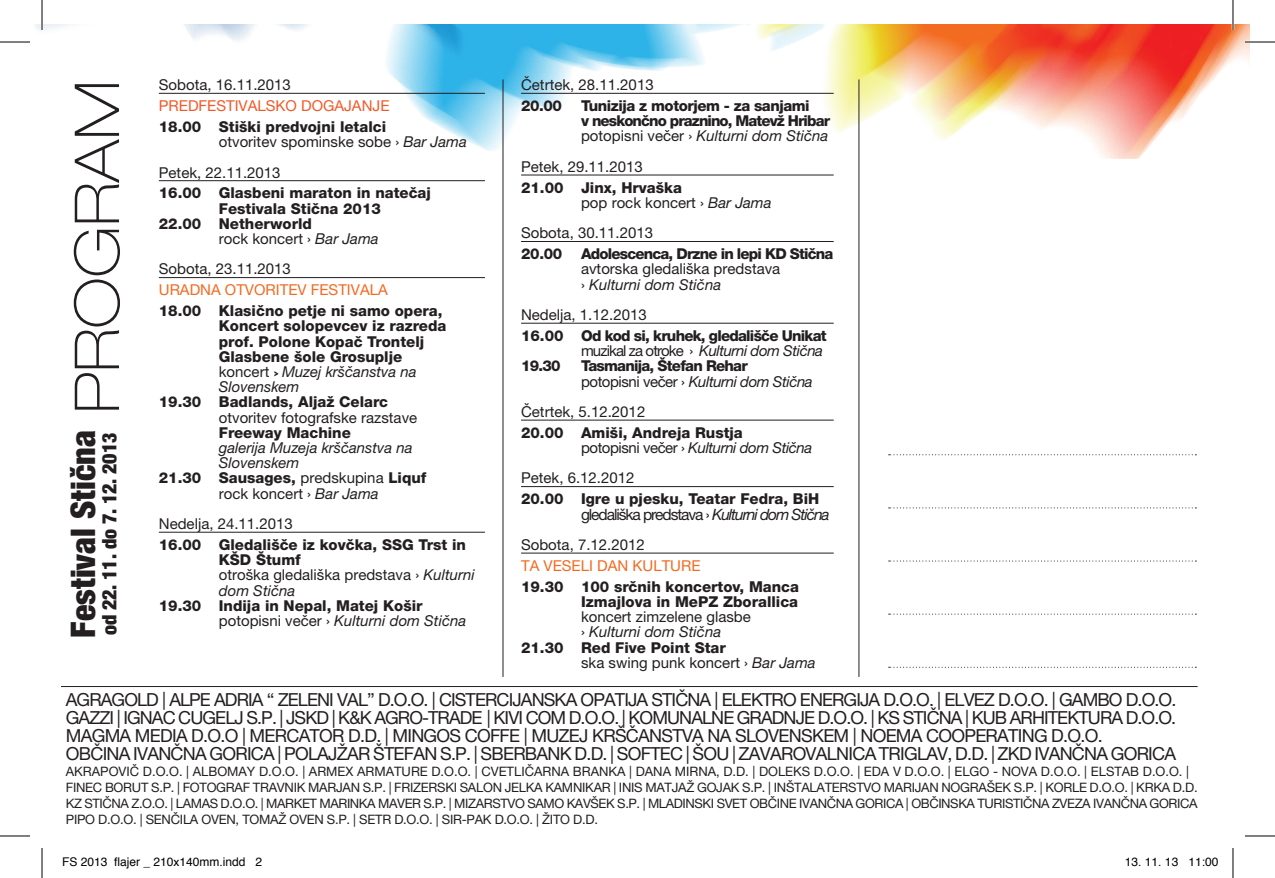
<style>
.page{position:relative;width:1275px;height:878px;background:#fff}
.page>*{position:absolute;margin:0;border:0;box-sizing:border-box;transform-origin:0 0}
.t1{font:100 expanded 62px "Helvetica Neue LT Pro";color:#231f20}
.t2{font:900 condensed 34px "Helvetica Neue LT Pro";color:#231f20}
.t3{font:900 condensed 20px "Helvetica Neue LT Pro";letter-spacing:-.01em;color:#231f20}
.t4{font:18px/18px "Helvetica Neue LT Pro";letter-spacing:-.04em;color:#231f20}
.t5{font:15.6px "Helvetica Neue LT Pro";letter-spacing:-.07em;color:#231f20}
.t6{font:800 15px/15.2px "Helvetica Neue LT Pro";color:#231f20}
.t7{font:15px/15.2px "Helvetica Neue LT Pro";color:#231f20}
.t8{font:800 15px/15.2px "Helvetica Neue LT Pro";letter-spacing:-.06em;color:#231f20}
.t9{font:800 15px/15.2px "Helvetica Neue LT Pro";letter-spacing:-.05em;color:#231f20}
.t10{font:italic 15px "Helvetica Neue LT Pro";color:#231f20}
.t11{font:15px "Helvetica Neue LT Pro";color:#f36a21}
.t12{font:800 15px "Helvetica Neue LT Pro";letter-spacing:-.055em;color:#231f20}
.t13{font:italic 15px "Helvetica Neue LT Pro";letter-spacing:-.03em;color:#231f20}
.t14{font:15px "Helvetica Neue LT Pro";color:#f15929}
.t15{font:13px/16px "Helvetica Neue LT Pro";letter-spacing:-.02em;color:#231f20}
.t16{font:12px "Helvetica";color:#000}
.s1{font-weight:400}
.s2{font-weight:400;font-style:italic}
.s3{font-style:italic}
.s4{font-family:"Leitura Sans Grot 4";font-weight:400;font-size:12px}
.s5{font-style:normal}
</style>
<div class="page">
<img style="left:35px;top:25px;width:1215px;height:133px">
<svg style="left:888px;top:454px;width:308px;height:1px"></svg>
<svg style="left:888px;top:507px;width:308px;height:1px"></svg>
<svg style="left:888px;top:560px;width:308px;height:1px"></svg>
<svg style="left:888px;top:613px;width:308px;height:1px"></svg>
<svg style="left:888px;top:667px;width:308px;height:1px"></svg>
<hr style="left:159px;top:93px;width:326px;height:1px;background:#231f20">
<hr style="left:159px;top:180px;width:326px;height:1px;background:#231f20">
<hr style="left:159px;top:277px;width:326px;height:1px;background:#231f20">
<hr style="left:159px;top:532px;width:326px;height:1px;background:#231f20">
<hr style="left:521px;top:93px;width:312px;height:1px;background:#231f20">
<hr style="left:521px;top:175px;width:312px;height:1px;background:#231f20">
<hr style="left:521px;top:241px;width:312px;height:1px;background:#231f20">
<hr style="left:521px;top:323px;width:312px;height:1px;background:#231f20">
<hr style="left:521px;top:420px;width:312px;height:1px;background:#231f20">
<hr style="left:521px;top:486px;width:312px;height:1px;background:#231f20">
<hr style="left:521px;top:553px;width:312px;height:1px;background:#231f20">
<hr style="left:858px;top:79px;width:1px;height:598px;background:#231f20">
<hr style="left:502px;top:79px;width:1px;height:598px;background:#231f20">
<hr style="left:61px;top:686px;width:1136px;height:1px;background:#231f20">
<hr style="left:1245px;top:41px;width:30px;height:2px;background:#fff">
<hr style="left:41px;top:0;width:2px;height:30px;background:#fff">
<hr style="left:1231px;top:0;width:3px;height:30px;background:#fff">
<hr style="left:0;top:42px;width:30px;height:1px;background:#000">
<hr style="left:1245px;top:42px;width:30px;height:1px;background:#000">
<hr style="left:0;top:835px;width:30px;height:1px;background:#000">
<hr style="left:1245px;top:835px;width:30px;height:1px;background:#000">
<hr style="left:42px;top:0;width:1px;height:30px;background:#000">
<hr style="left:42px;top:848px;width:1px;height:30px;background:#000">
<hr style="left:1232px;top:0;width:1px;height:30px;background:#000">
<hr style="left:1232px;top:848px;width:1px;height:30px;background:#000">
<h1 class="t1" style="left:60px;top:413px;width:335px;rotate:-90deg">PROGRAM</h1>
<h2 class="t2" style="left:62px;top:637px;width:209px;rotate:-90deg">Festival Stična</h2>
<h3 class="t3" style="left:97px;top:635px;width:204px;rotate:-90deg">od 22. 11. do 7. 12. 2013</h3>
<p class="t7" style="left:159px;top:77px;width:134px">Sobota, 16.11.2013</p>
<p class="t14" style="left:159px;top:97px;width:232px">PREDFESTIVALSKO DOGAJANJE</p>
<p class="t6" style="left:219px;top:119px;width:249px;text-indent:-60px">18.00 Stiški predvojni letalci<br><span class="s1">otvoritev spominske sobe ›</span> <span class="s2">Bar Jama</span></p>
<p class="t7" style="left:159px;top:164px;width:123px">Petek, 22.11.2013</p>
<p class="t6" style="left:159px;top:185px;width:274px">16.00 Glasbeni maraton in natečaj</p>
<p class="t6" style="left:219px;top:201px;width:163px">Festivala Stična 2013</p>
<p class="t6" style="left:159px;top:216px;width:155px">22.00 Netherworld</p>
<p class="t7" style="left:219px;top:231px;width:161px">rock koncert › <span class="s3">Bar Jama</span></p>
<p class="t7" style="left:159px;top:261px;width:134px">Sobota, 23.11.2013</p>
<p class="t11" style="left:159px;top:281px;width:230px">URADNA OTVORITEV FESTIVALA</p>
<p class="t6" style="left:219px;top:303px;width:229px;text-indent:-60px">18.00 Klasično petje ni samo opera,<br>Koncert solopevcev iz razreda prof. Polone Kopač Trontelj<br>Glasbene šole Grosuplje <span class="s1">koncert</span> <span class="s4">›</span> <span class="s2">Muzej krščanstva na<br>Slovenskem</span></p>
<p class="t6" style="left:159px;top:394px;width:231px">19.30 Badlands, Aljaž Celarc</p>
<p class="t7" style="left:219px;top:409px;width:200px">otvoritev fotografske razstave</p>
<p class="t6" style="left:219px;top:425px;width:133px">Freeway Machine</p>
<p class="t10" style="left:219px;top:439px;width:195px">galerija Muzeja krščanstva na</p>
<p class="t10" style="left:219px;top:454px;width:82px">Slovenskem</p>
<p class="t6" style="left:159px;top:470px;width:269px">21.30 Sausages, <span class="s1">predskupina</span> Liquf</p>
<p class="t7" style="left:219px;top:485px;width:161px">rock koncert › <span class="s3">Bar Jama</span></p>
<p class="t7" style="left:159px;top:516px;width:135px">Nedelja, 24.11.2013</p>
<p class="t6" style="left:219px;top:537px;width:257px;text-indent:-60px">16.00 Gledališče iz kovčka, SSG Trst in<br>KŠD Štumf<br><span class="s1">otroška gledališka predstava ›</span> <span class="s2">Kulturni dom Stična</span></p>
<p class="t6" style="left:219px;top:598px;width:249px;text-indent:-60px">19.30 Indija in Nepal, Matej Košir <span class="s1">potopisni večer ›</span> <span class="s2">Kulturni dom Stična</span></p>
<p class="t7" style="left:521px;top:77px;width:134px">Četrtek, 28.11.2013</p>
<p class="t6" style="left:521px;top:98px;width:42px">20.00</p>
<p class="t8" style="left:581px;top:98px;width:250px">Tunizija z motorjem - za sanjami<br>v neskončno praznino, Matevž Hribar <span class="s1">potopisni večer ›</span> <span class="s2">Kulturni dom Stična</span></p>
<p class="t7" style="left:521px;top:159px;width:123px">Petek, 29.11.2013</p>
<p class="t6" style="left:581px;top:180px;width:192px;text-indent:-60px">21.00 Jinx, Hrvaška<br><span class="s1">pop rock koncert ›</span> <span class="s2">Bar Jama</span></p>
<p class="t7" style="left:521px;top:225px;width:134px">Sobota, 30.11.2013</p>
<p class="t12" style="left:521px;top:245px;width:314px">20.00 Adolescenca, Drzne in lepi KD Stična</p>
<p class="t7" style="left:581px;top:261px;width:201px">avtorska gledališka predstava › <span class="s3">Kulturni dom Stična</span></p>
<p class="t7" style="left:521px;top:307px;width:127px">Nedelja, 1.12.2013</p>
<p class="t9" style="left:521px;top:328px;width:307px">16.00 Od kod si, kruhek, gledališče Unikat</p>
<p class="t13" style="left:581px;top:342px;width:243px"><span class="s5">muzikal za otroke ›</span> Kulturni dom Stična</p>
<p class="t6" style="left:521px;top:358px;width:41px">19.30</p>
<p class="t9" style="left:581px;top:358px;width:233px">Tasmanija, Štefan Rehar<br><span class="s1">potopisni večer ›</span> <span class="s2">Kulturni dom Stična</span></p>
<p class="t7" style="left:521px;top:404px;width:126px">Četrtek, 5.12.2012</p>
<p class="t6" style="left:581px;top:425px;width:233px;text-indent:-60px">20.00 Amiši, Andreja Rustja<br><span class="s1">potopisni večer ›</span> <span class="s2">Kulturni dom Stična</span></p>
<p class="t7" style="left:521px;top:470px;width:115px">Petek, 6.12.2012</p>
<p class="t6" style="left:521px;top:491px;width:300px">20.00 Igre u pjesku, Teatar Fedra, BiH</p>
<p class="t5" style="left:581px;top:505px;width:250px">gledališka predstava › <span class="s3">Kulturni dom Stična</span></p>
<p class="t7" style="left:521px;top:537px;width:125px">Sobota, 7.12.2012</p>
<p class="t11" style="left:521px;top:556px;width:181px">TA VESELI DAN KULTURE</p>
<p class="t6" style="left:521px;top:579px;width:279px;text-align:right">19.30 100 srčnih koncertov, Manca<br>Izmajlova in MePZ Zborallica</p>
<p class="t7" style="left:581px;top:609px;width:171px">koncert zimzelene glasbe</p>
<p class="t10" style="left:581px;top:623px;width:142px"><span class="s5">›</span> Kulturni dom Stična</p>
<p class="t6" style="left:521px;top:639px;width:206px">21.30 Red Five Point Star</p>
<p class="t7" style="left:581px;top:654px;width:236px">ska swing punk koncert › <span class="s3">Bar Jama</span></p>
<p class="t4" style="left:66px;top:690px;width:1112px">AGRAGOLD | ALPE ADRIA “ ZELENI VAL” D.O.O. | CISTERCIJANSKA OPATIJA STIČNA | ELEKTRO ENERGIJA D.O.O. | ELVEZ D.O.O. | GAMBO D.O.O.<br>GAZZI | IGNAC CUGELJ S.P. | JSKD | K&amp;K AGRO-TRADE | KIVI COM D.O.O. | KOMUNALNE GRADNJE D.O.O. | KS STIČNA | KUB ARHITEKTURA D.O.O.<br>MAGMA MEDIA D.O.O | MERCATOR D.D. | MINGOS COFFE | MUZEJ KRŠČANSTVA NA SLOVENSKEM | NOEMA COOPERATING D.O.O.<br>OBČINA IVANČNA GORICA | POLAJŽAR ŠTEFAN S.P. | SBERBANK D.D. | SOFTEC | ŠOU | ZAVAROVALNICA TRIGLAV, D.D. | ZKD IVANČNA GORICA</p>
<p class="t15" style="left:66px;top:763px;width:1133px">AKRAPOVIČ D.O.O. | ALBOMAY D.O.O. | ARMEX ARMATURE D.O.O. | CVETLIČARNA BRANKA | DANA MIRNA, D.D. | DOLEKS D.O.O. | EDA V D.O.O. | ELGO - NOVA D.O.O. | ELSTAB D.O.O. | FINEC BORUT S.P. | FOTOGRAF TRAVNIK MARJAN S.P. | FRIZERSKI SALON JELKA KAMNIKAR | INIS MATJAŽ GOJAK S.P. | INŠTALATERSTVO MARIJAN NOGRAŠEK S.P. | KORLE D.O.O. | KRKA D.D.<br>KZ STIČNA Z.O.O. | LAMAS D.O.O. | MARKET MARINKA MAVER S.P. | MIZARSTVO SAMO KAVŠEK S.P. | MLADINSKI SVET OBČINE IVANČNA GORICA | OBČINSKA TURISTIČNA ZVEZA IVANČNA GORICA PIPO D.O.O. | SENČILA OVEN, TOMAŽ OVEN S.P. | SETR D.O.O. | SIR-PAK D.O.O. | ŽITO D.D.</p>
<p class="t16" style="left:62px;top:852px;width:202px">FS 2013 flajer _ 210x140mm.indd 2</p>
<p class="t16" style="left:1125px;top:852px;width:95px">13. 11. 13 11:00</p>
</div>
